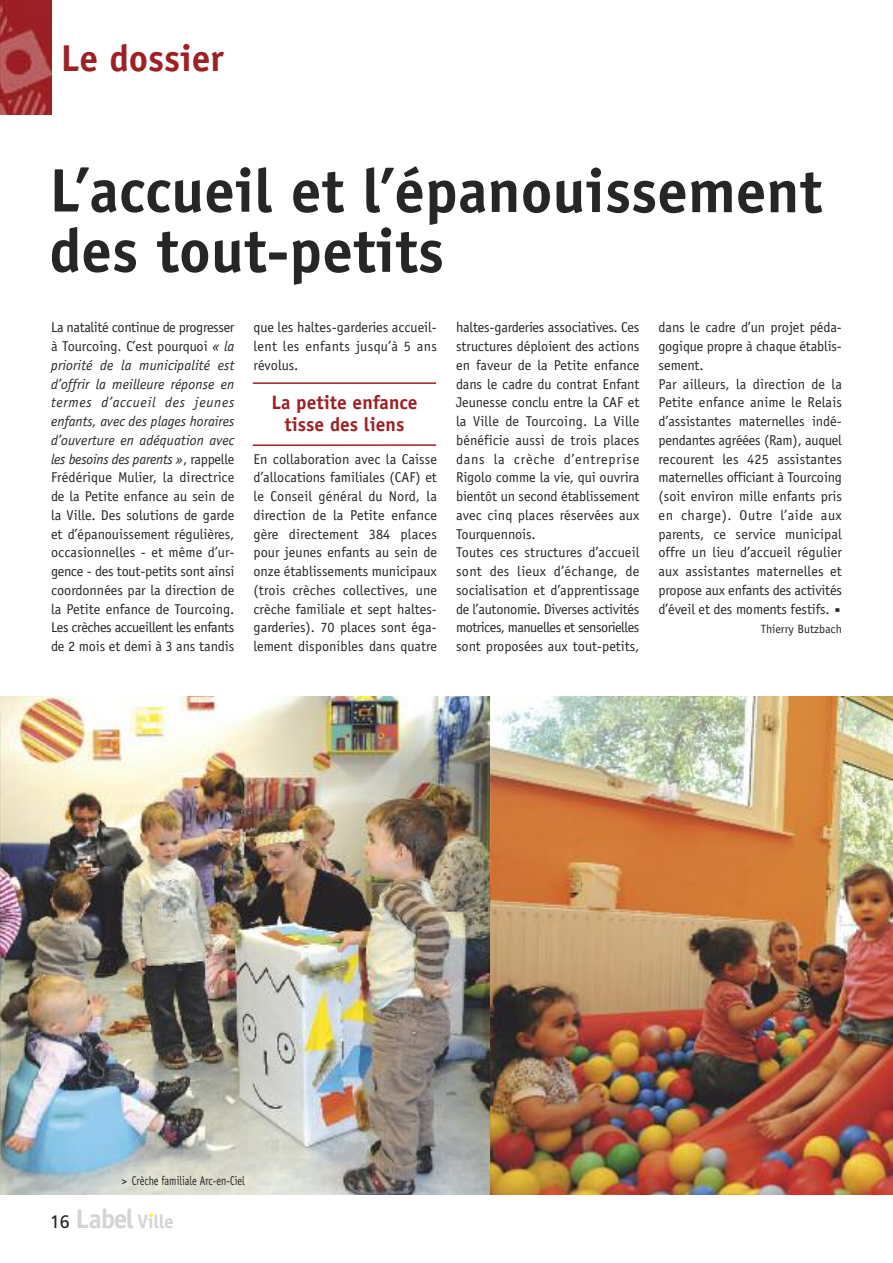
<style>
.page{position:relative;width:893px;height:1263px;background:#fff}
.page>*{position:absolute;margin:0;border:0;box-sizing:border-box;transform-origin:0 0}
.t1{font:700 61.5px/59.8px "Officina Sans";color:#272627}
.t2{font:700 37.5px "Officina Sans";color:#9c2125}
.t3{font:700 27.15px "Officina Sans";letter-spacing:-.045em;color:#d4d4d4}
.t4{font:700 19.5px/22.5px "Officina Sans";color:#9c2125;text-align:center}
.t5{font:14.25px/18.8px "Officina Sans";color:#272627;text-align:justify}
.t6{font:12.75px "Officina Sans";color:#272627;scale:.8 1}
.t7{font:12px "Officina Sans";color:#272627}
.s1{font-style:italic}
.s2{font-family:"Ale Signs LL";font-size:13.5px}
.s3{font-family:"Frutiger";font-weight:400;font-size:18px;color:#272627}
.s4{font-size:19.2px}
</style>
<div class="page">
<img style="left:0;top:0;width:51px;height:115px">
<svg style="left:149px;top:1213px;width:4px;height:4px"></svg>
<img style="left:0;top:696px;width:490px;height:499px">
<img style="left:490px;top:696px;width:403px;height:499px">
<hr style="left:253px;top:382px;width:183px;height:2px;background:#9c2125">
<hr style="left:253px;top:444px;width:183px;height:2px;background:#9c2125">
<h2 class="t2" style="left:61px;top:44px;width:165px">Le dossier</h2>
<h1 class="t1" style="left:49px;top:166px;width:774px">L’accueil et l’épanouissement des tout-petits</h1>
<p class="t5" style="left:51px;top:319px;width:185px">La natalité continue de progresser à Tourcoing. C’est pourquoi <span class="s1">« la priorité de la municipalité est d’offrir la meilleure réponse en termes d’accueil des jeunes enfants, avec des plages horaires d’ouverture en adéquation avec les besoins des parents »</span>, rappelle Frédérique Mulier, la directrice de la Petite enfance au sein de la Ville. Des solutions de garde et d’épanouissement régulières, occasionnelles - et même d’ur&shy;gence - des tout-petits sont ainsi coordonnées par la direction de la Petite enfance de Tourcoing.<br>Les crèches accueillent les enfants de 2 mois et demi à 3 ans tandis</p>
<p class="t5" style="left:254px;top:319px;width:185px">que les haltes-garderies accueil&shy;lent les enfants jusqu’à 5 ans révolus.</p>
<h3 class="t4" style="left:271px;top:393px;width:148px">La petite enfance tisse des liens</h3>
<p class="t5" style="left:254px;top:451px;width:185px">En collaboration avec la Caisse d’allocations familiales (CAF) et le Conseil général du Nord, la direction de la Petite enfance gère directement 384 places pour jeunes enfants au sein de onze établissements municipaux (trois crèches collectives, une crèche familiale et sept haltes&shy;garderies). 70 places sont éga&shy;lement disponibles dans quatre</p>
<p class="t5" style="left:456px;top:319px;width:185px;text-align:left">haltes-garderies associatives. Ces structures déploient des actions en faveur de la Petite enfance dans le cadre du contrat Enfant<br>Jeunesse conclu entre la CAF et la Ville de Tourcoing. La Ville bénéficie aussi de trois places dans la crèche d’entreprise<br>Rigolo comme la vie, qui ouvrira bientôt un second établissement avec cinq places réservées aux<br>Tourquennois.<br>Toutes ces structures d’accueil sont des lieux d’échange, de socialisation et d’apprentissage de l’autonomie. Diverses activités motrices, manuelles et sensorielles sont proposées aux tout-petits,</p>
<p class="t5" style="left:659px;top:319px;width:185px;text-align:left">dans le cadre d’un projet péda&shy;gogique propre à chaque établis&shy;sement.<br>Par ailleurs, la direction de la<br>Petite enfance anime le Relais d’assistantes maternelles indé&shy;pendantes agréées (Ram), auquel recourent les 425 assistantes maternelles officiant à Tourcoing (soit environ mille enfants pris en charge). Outre l’aide aux parents, ce service municipal offre un lieu d’accueil régulier aux assistantes maternelles et propose aux enfants des activités d’éveil et des moments festifs. <span class="s2">e</span></p>
<p class="t7" style="left:761px;top:624px;width:83px">Thierry Butzbach</p>
<p class="t6" style="left:122px;top:1175px;width:155px">&gt; Crèche familiale Arc-en-Ciel</p>
<h3 class="t3" style="left:50px;top:1208px;width:125px"><span class="s3">16</span> Label <span class="s4">Ville</span></h3>
</div>
